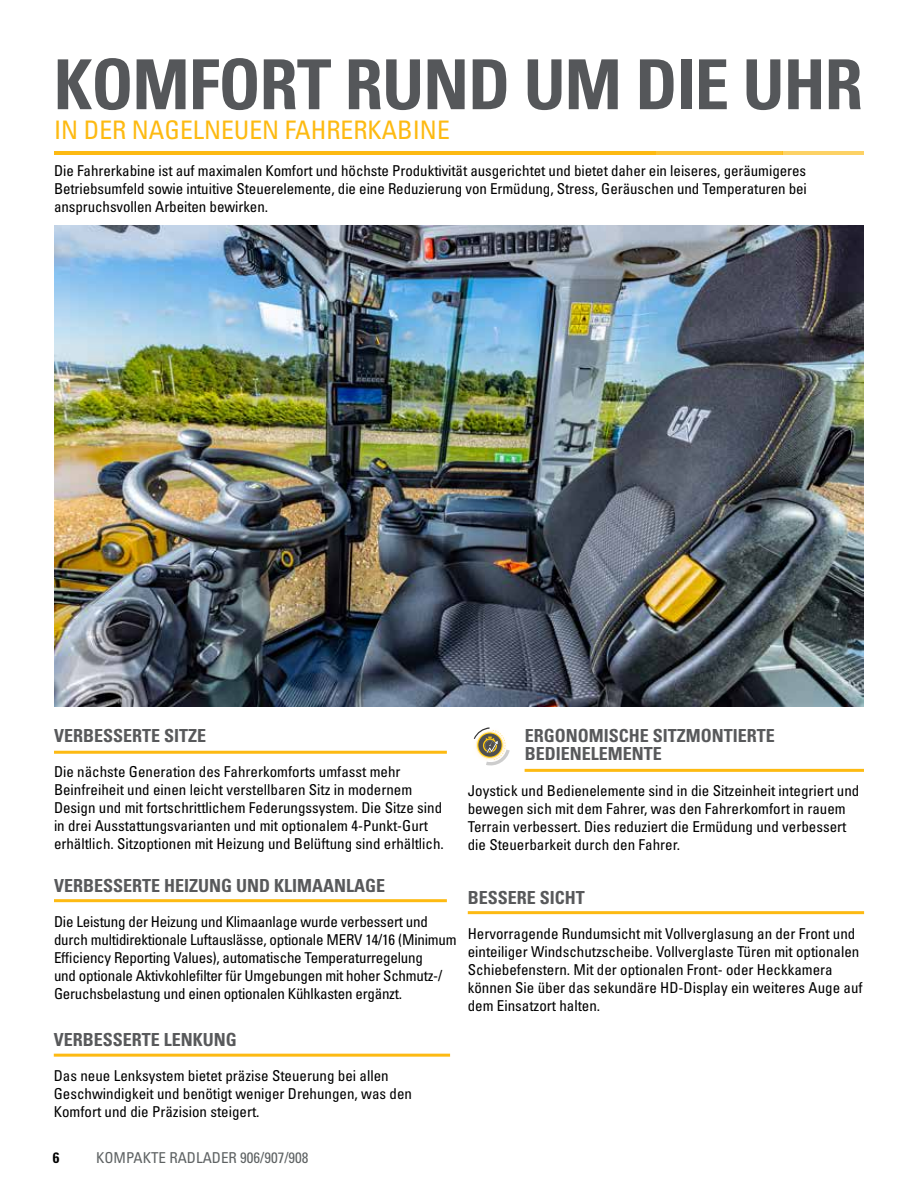
<style>
.page{position:relative;width:918px;height:1188px;background:#fff}
.page>*{position:absolute;margin:0;border:0;box-sizing:border-box;transform-origin:0 0}
.t1{font:69px "Univers LTCYR 67 Bold Cond";letter-spacing:-.015em;color:#55575a}
.t2{font:condensed 25.5px "Univers LTCYR 57";color:#fdba12}
.t3{font:18px/18px "Univers LTCYR 67 Bold Cond";color:#58595b}
.t4{font:condensed 15px/18px "Univers LTCYR 57";color:#000}
.t5{font:condensed 15px "Univers LTCYR 57";color:#5e6263}
.t6{font:15px "Univers LTCYR 67 Bold Cond";color:#000}
</style>
<div class="page">
<hr style="left:54px;top:151px;width:601px;height:4px;background:#fdba12">
<hr style="left:654px;top:151px;width:128px;height:4px;background:#fdc436">
<hr style="left:782px;top:151px;width:82px;height:4px;background:#fdd265">
<img style="left:54px;top:225px;width:810px;height:482px">
<hr style="left:54px;top:751px;width:393px;height:3px;background:#fdba12">
<hr style="left:54px;top:1054px;width:396px;height:3px;background:#fdba12">
<hr style="left:468px;top:911px;width:396px;height:3px;background:#fdba12">
<hr style="left:525px;top:769px;width:339px;height:3px;background:#fdba12">
<svg style="left:474px;top:727px;width:36px;height:38px"></svg>
<hr style="left:54px;top:899px;width:393px;height:3px;background:#fdba12">
<h1 class="t1" style="left:54px;top:42px;width:811px">KOMFORT RUND UM DIE UHR</h1>
<h2 class="t2" style="left:54px;top:114px;width:397px">IN DER NAGELNEUEN FAHRERKABINE</h2>
<p class="t4" style="left:54px;top:162px;width:754px;text-align:justify">Die Fahrerkabine ist auf maximalen Komfort und höchste Produktivität ausgerichtet und bietet daher ein leiseres, geräumigeres Betriebsumfeld sowie intuitive Steuerelemente, die eine Reduzierung von Ermüdung, Stress, Geräuschen und Temperaturen bei anspruchsvollen Arbeiten bewirken.</p>
<p class="t3" style="left:54px;top:726px;width:154px">VERBESSERTE SITZE</p>
<p class="t4" style="left:54px;top:762px;width:391px">Die nächste Generation des Fahrerkomforts umfasst mehr Beinfreiheit und einen leicht verstellbaren Sitz in modernem Design und mit fortschrittlichem Federungssystem. Die Sitze sind in drei Ausstattungsvarianten und mit optionalem 4-Punkt-Gurt erhältlich. Sitzoptionen mit Heizung und Belüftung sind erhältlich.</p>
<p class="t3" style="left:54px;top:876px;width:333px">VERBESSERTE HEIZUNG UND KLIMAANLAGE</p>
<p class="t4" style="left:54px;top:912px;width:404px">Die Leistung der Heizung und Klimaanlage wurde verbessert und durch multidirektionale Luftauslässe, optionale MERV 14/16 (Minimum Efficiency Reporting Values), automatische Temperaturregelung<br>und optionale Aktivkohlefilter für Umgebungen mit hoher Schmutz-/ Geruchsbelastung und einen optionalen Kühlkasten ergänzt.</p>
<p class="t3" style="left:54px;top:1031px;width:185px">VERBESSERTE LENKUNG</p>
<p class="t4" style="left:54px;top:1067px;width:360px">Das neue Lenksystem bietet präzise Steuerung bei allen<br>Geschwindigkeit und benötigt weniger Drehungen, was den<br>Komfort und die Präzision steigert.</p>
<p class="t3" style="left:525px;top:726px;width:252px">ERGONOMISCHE SITZMONTIERTE<br>BEDIENELEMENTE</p>
<p class="t4" style="left:468px;top:782px;width:393px">Joystick und Bedienelemente sind in die Sitzeinheit integriert und bewegen sich mit dem Fahrer, was den Fahrerkomfort in rauem Terrain verbessert. Dies reduziert die Ermüdung und verbessert die Steuerbarkeit durch den Fahrer.</p>
<p class="t3" style="left:468px;top:889px;width:119px">BESSERE SICHT</p>
<p class="t4" style="left:468px;top:924px;width:396px">Hervorragende Rundumsicht mit Vollverglasung an der Front und einteiliger Windschutzscheibe. Vollverglaste Türen mit optionalen Schiebefenstern. Mit der optionalen Front- oder Heckkamera können Sie über das sekundäre HD-Display ein weiteres Auge auf dem Einsatzort halten.</p>
<p class="t6" style="left:53px;top:1148px;width:8px">6</p>
<p class="t5" style="left:96px;top:1148px;width:214px">KOMPAKTE RADLADER 906/907/908</p>
</div>
